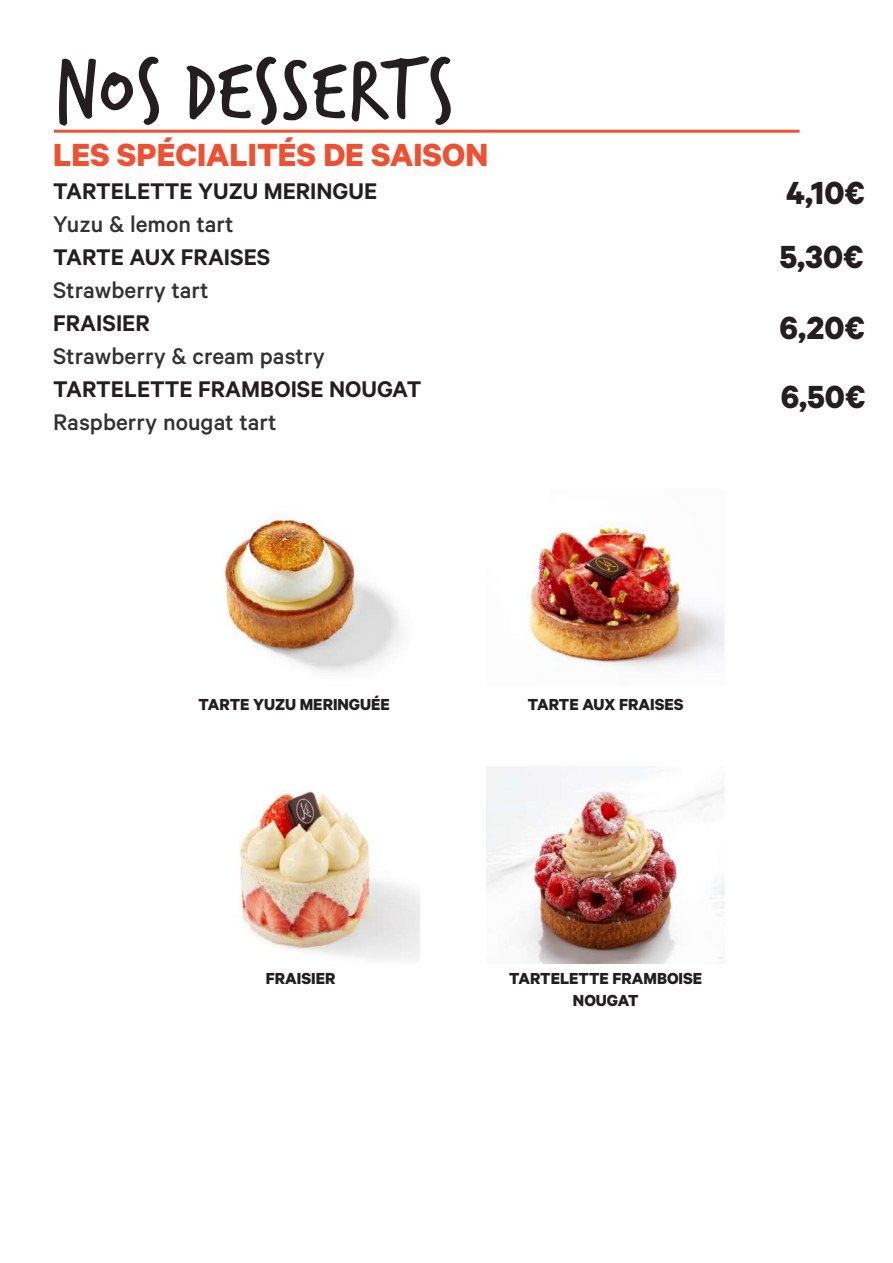
<style>
.page{position:relative;width:893px;height:1263px;background:#fff}
.page>*{position:absolute;margin:0;border:0;box-sizing:border-box;transform-origin:0 0}
.t1{font:90px "Verveine Trial";color:#231f20}
.t2{font:700 36px "Calibre";color:#ef5032}
.t3{font:700 36px/64.3px "Calibre";color:#231f20}
.t4{font:600 25.5px "Calibre";color:#231f20}
.t5{font:500 25.5px "Calibre";color:#333233}
.t6{font:700 18px/21.6px "Calibre";color:#231f20;text-align:center}
</style>
<div class="page">
<hr style="left:54px;top:130px;width:746px;height:3px;background:#f0502b">
<img style="left:487px;top:766px;width:238px;height:197px">
<img style="left:239px;top:789px;width:181px;height:170px">
<img style="left:221px;top:511px;width:180px;height:162px">
<img style="left:528px;top:522px;width:197px;height:146px">
<h1 class="t1" style="left:54px;top:28px;width:402px">NOS DESSERTS</h1>
<h2 class="t2" style="left:53px;top:133px;width:437px">LES SPÉCIALITÉS DE SAISON</h2>
<p class="t4" style="left:53px;top:176px;width:326px">TARTELETTE YUZU MERINGUE</p>
<p class="t5" style="left:53px;top:209px;width:182px">Yuzu &amp; lemon tart</p>
<p class="t4" style="left:53px;top:242px;width:219px">TARTE AUX FRAISES</p>
<p class="t5" style="left:53px;top:275px;width:157px">Strawberry tart</p>
<p class="t4" style="left:53px;top:308px;width:98px">FRAISIER</p>
<p class="t5" style="left:53px;top:341px;width:273px">Strawberry &amp; cream pastry</p>
<p class="t4" style="left:53px;top:374px;width:370px">TARTELETTE FRAMBOISE NOUGAT</p>
<p class="t5" style="left:53px;top:407px;width:225px">Raspberry nougat tart</p>
<h2 class="t3" style="left:779px;top:159px;width:87px">4,10€<br>5,30€</h2>
<h2 class="t3" style="left:780px;top:294px;width:87px">6,20€</h2>
<h2 class="t3" style="left:781px;top:363px;width:86px">6,50€</h2>
<p class="t6" style="left:199px;top:693px;width:193px">TARTE YUZU MERINGUÉE</p>
<p class="t6" style="left:528px;top:693px;width:157px">TARTE AUX FRAISES</p>
<p class="t6" style="left:266px;top:967px;width:71px">FRAISIER</p>
<p class="t6" style="left:509px;top:967px;width:195px">TARTELETTE FRAMBOISE<br>NOUGAT</p>
</div>
